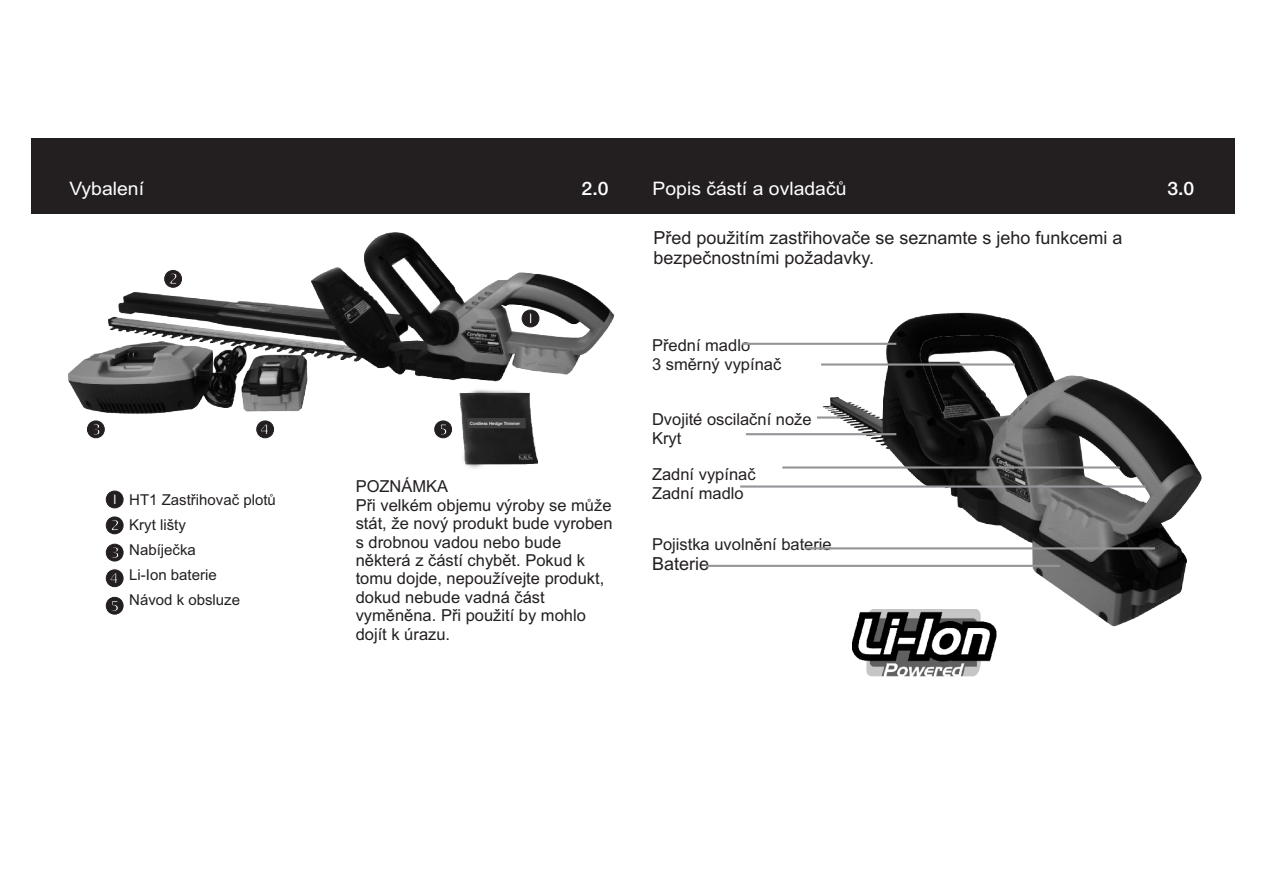
<style>
.page{position:relative;width:1263px;height:893px;background:#fff}
.page>*{position:absolute;margin:0;border:0;box-sizing:border-box;transform-origin:0 0}
.t1{font:18.6px "Arial";color:#fff;scale:1.04 1}
.t2{font:500 18.6px "Helvetica Neue LT";color:#fff;scale:1.04 1}
.t3{font:18px/20.1px "Arial";color:#231f20}
.t4{font:16.5px/18.5px "Arial";color:#231f20}
.t5{font:15px/25.2px "Arial";color:#231f20}
.t6{font:500 4.35px "Helvetica Neue LT";color:#fff}
</style>
<div class="page">
<div style="left:31px;top:139px;width:602px;height:75px;background:#231f20"></div>
<img style="left:68px;top:233px;width:546px;height:180px">
<svg style="left:105px;top:490px;width:19px;height:19px"></svg>
<svg style="left:105px;top:516px;width:19px;height:19px"></svg>
<svg style="left:105px;top:543px;width:19px;height:19px"></svg>
<svg style="left:105px;top:569px;width:19px;height:18px"></svg>
<svg style="left:105px;top:596px;width:19px;height:19px"></svg>
<svg style="left:521px;top:309px;width:19px;height:19px"></svg>
<svg style="left:164px;top:270px;width:18px;height:18px"></svg>
<svg style="left:87px;top:420px;width:18px;height:19px"></svg>
<svg style="left:256px;top:420px;width:18px;height:19px"></svg>
<img style="left:452px;top:369px;width:91px;height:100px">
<svg style="left:434px;top:420px;width:18px;height:19px"></svg>
<svg style="left:467px;top:418px;width:59px;height:10px"></svg>
<div style="left:633px;top:139px;width:602px;height:75px;background:#231f20"></div>
<img style="left:773px;top:312px;width:429px;height:315px">
<hr style="left:742px;top:343px;width:154px;height:2px;background:#939598">
<hr style="left:817px;top:416px;width:24px;height:3px;background:#939598">
<hr style="left:746px;top:433px;width:150px;height:2px;background:#939598">
<hr style="left:782px;top:466px;width:338px;height:3px;background:#939598">
<hr style="left:740px;top:485px;width:406px;height:3px;background:#939598">
<hr style="left:805px;top:547px;width:350px;height:2px;background:#939598">
<hr style="left:706px;top:565px;width:354px;height:2px;background:#939598">
<hr style="left:821px;top:363px;width:194px;height:3px;background:#939598">
<img style="left:852px;top:609px;width:145px;height:68px">
<p class="t1" style="left:69px;top:181px;width:73px">Vybalení</p>
<p class="t2" style="left:582px;top:182px;width:27px">2.0</p>
<p class="t5" style="left:129px;top:488px;width:148px">HT1 Zastøihovaè plotù<br>Kryt lišty<br>Nabíjeèka<br>Li-Ion baterie<br>Návod k obsluze</p>
<p class="t6" style="left:470px;top:422px;width:52px">Cordless Hedge Trimmer</p>
<p class="t4" style="left:356px;top:479px;width:258px">POZNÁMKA<br>Pøi velkém objemu výroby se mùže stát, že nový produkt bude vyroben s drobnou vadou nebo bude nìkterá z èástí chybìt. Pokud k tomu dojde, nepoužívejte produkt, dokud nebude vadná èást vymìnìna. Pøi použití by mohlo dojít k úrazu.</p>
<p class="t1" style="left:652px;top:181px;width:188px">Popis èástí a ovladaèù</p>
<p class="t2" style="left:1167px;top:182px;width:27px">3.0</p>
<p class="t3" style="left:653px;top:229px;width:471px">Pøed použitím zastøihovaèe se seznamte s jeho funkcemi a bezpeènostními požadavky.</p>
<p class="t4" style="left:652px;top:338px;width:131px">Pøední madlo<br>3 smìrný vypínaè</p>
<p class="t4" style="left:652px;top:412px;width:161px">Dvojité oscilaèní nože<br>Kryt</p>
<p class="t4" style="left:652px;top:467px;width:105px">Zadní vypínaè<br>Zadní madlo</p>
<p class="t4" style="left:652px;top:537px;width:181px">Pojistka uvolnìní baterie</p>
<p class="t3" style="left:652px;top:555px;width:59px">Baterie</p>
</div>
